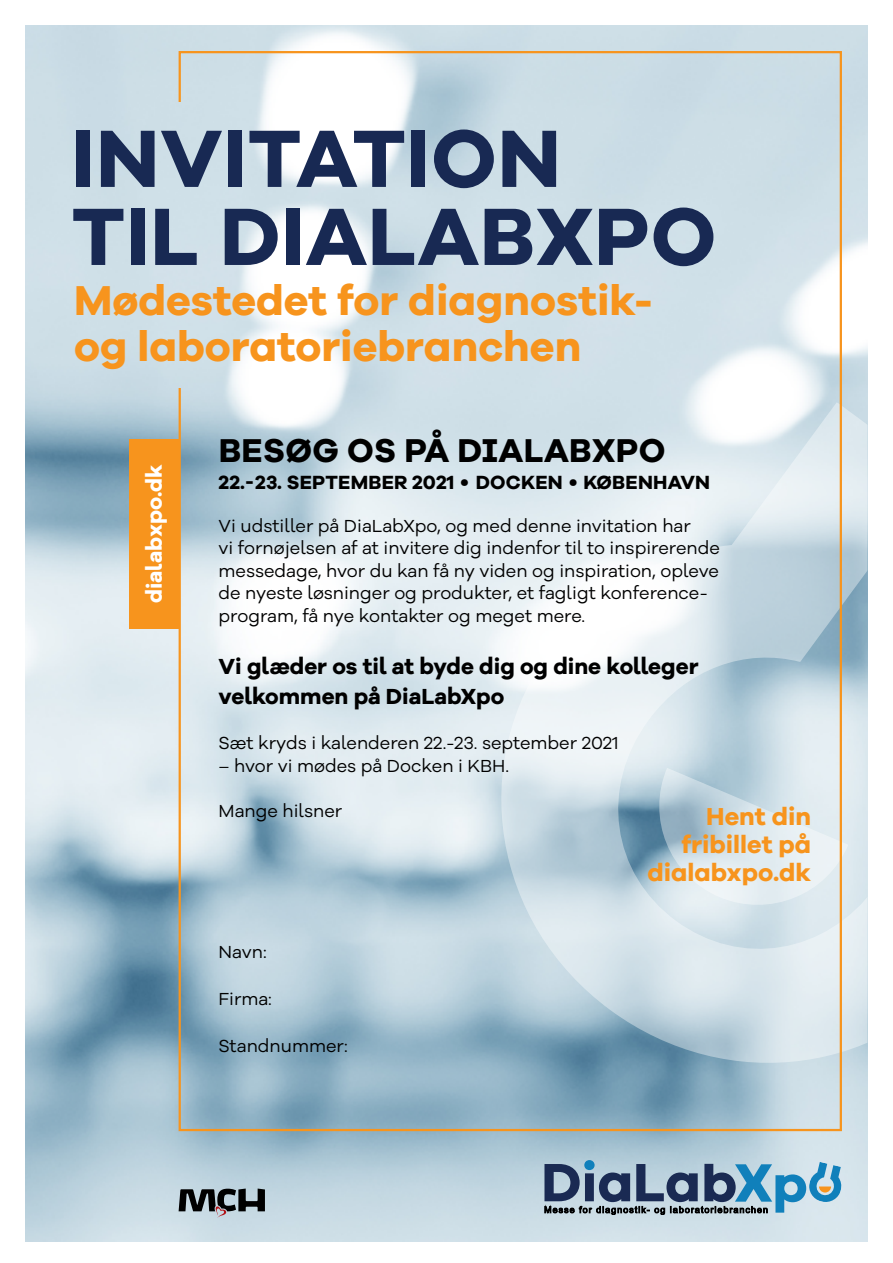
<style>
.page{position:relative;width:893px;height:1263px;background:#fff}
.page>*{position:absolute;margin:0;border:0;box-sizing:border-box;transform-origin:0 0}
.t1{font:700 83.85px/78px "Galano Grotesque";letter-spacing:.01em;color:#182953}
.t2{font:700 43.05px/45.8px "Galano Grotesque";color:#f7941d}
.t3{font:700 34.05px "Galano Grotesque Alt";letter-spacing:.01em;color:#000}
.t4{font:700 25.35px/27.8px "Galano Grotesque";color:#f7941d;text-align:right}
.t5{font:700 22.5px/30px "Galano Grotesque Alt";color:#000}
.t6{font:700 21.75px "Galano Grotesque Alt";color:#fff}
.t7{font:700 19.65px "Galano Grotesque Alt";letter-spacing:.01em;color:#000}
.t8{font:18px/22.5px "Galano Grotesque Alt";color:#000}
</style>
<div class="page">
<img style="left:26px;top:26px;width:841px;height:1216px">
<svg style="left:448px;top:369px;width:419px;height:787px;background:#cbdbe3"></svg>
<svg style="left:629px;top:768px;width:219px;height:167px;background:#cbdbe3"></svg>
<svg style="left:179px;top:1188px;width:86px;height:30px;background:#6b7378"></svg>
<div style="left:98px;top:102px;width:104px;height:286px;background:#cedfe7"></div>
<div style="left:129px;top:439px;width:50px;height:190px;background:#f7941d"></div>
<div style="left:584px;top:1160px;width:11px;height:10px;background:#1080bb;border-radius:50%"></div>
<svg style="left:544px;top:1162px;width:298px;height:52px;background:#7a97ae"></svg>
<h1 class="t1" style="left:72px;top:117px;width:646px">INVITATION<br>TIL DIALABXPO</h1>
<h2 class="t2" style="left:74px;top:276px;width:580px">Mødestedet for diagnostik&shy;og laboratoriebranchen</h2>
<p class="t6" style="left:140px;top:603px;width:140px;rotate:-90deg">dialabxpo.dk</p>
<h3 class="t3" style="left:219px;top:428px;width:448px">BESØG OS PÅ DIALABXPO</h3>
<p class="t7" style="left:219px;top:470px;width:493px">22.-23. SEPTEMBER 2021 • DOCKEN • KØBENHAVN</p>
<p class="t8" style="left:219px;top:514px;width:503px">Vi udstiller på DiaLabXpo, og med denne invitation har<br>vi fornøjelsen af at invitere dig indenfor til to inspirerende messedage, hvor du kan få ny viden og inspiration, opleve de nyeste løsninger og produkter, et fagligt konference&shy;program, få nye kontakter og meget mere.</p>
<p class="t5" style="left:219px;top:651px;width:481px">Vi glæder os til at byde dig og dine kolleger velkommen på DiaLabXpo</p>
<p class="t8" style="left:219px;top:731px;width:402px">Sæt kryds i kalenderen 22.-23. september 2021</p>
<p class="t8" style="left:219px;top:754px;width:292px">– hvor vi mødes på Docken i KBH.</p>
<p class="t8" style="left:219px;top:799px;width:125px">Mange hilsner</p>
<h3 class="t4" style="left:648px;top:802px;width:165px">Hent din fribillet på dialabxpo.dk</h3>
<p class="t8" style="left:219px;top:940px;width:50px">Navn:</p>
<p class="t8" style="left:219px;top:987px;width:55px">Firma:</p>
<p class="t8" style="left:219px;top:1034px;width:131px">Standnummer:</p>
</div>
